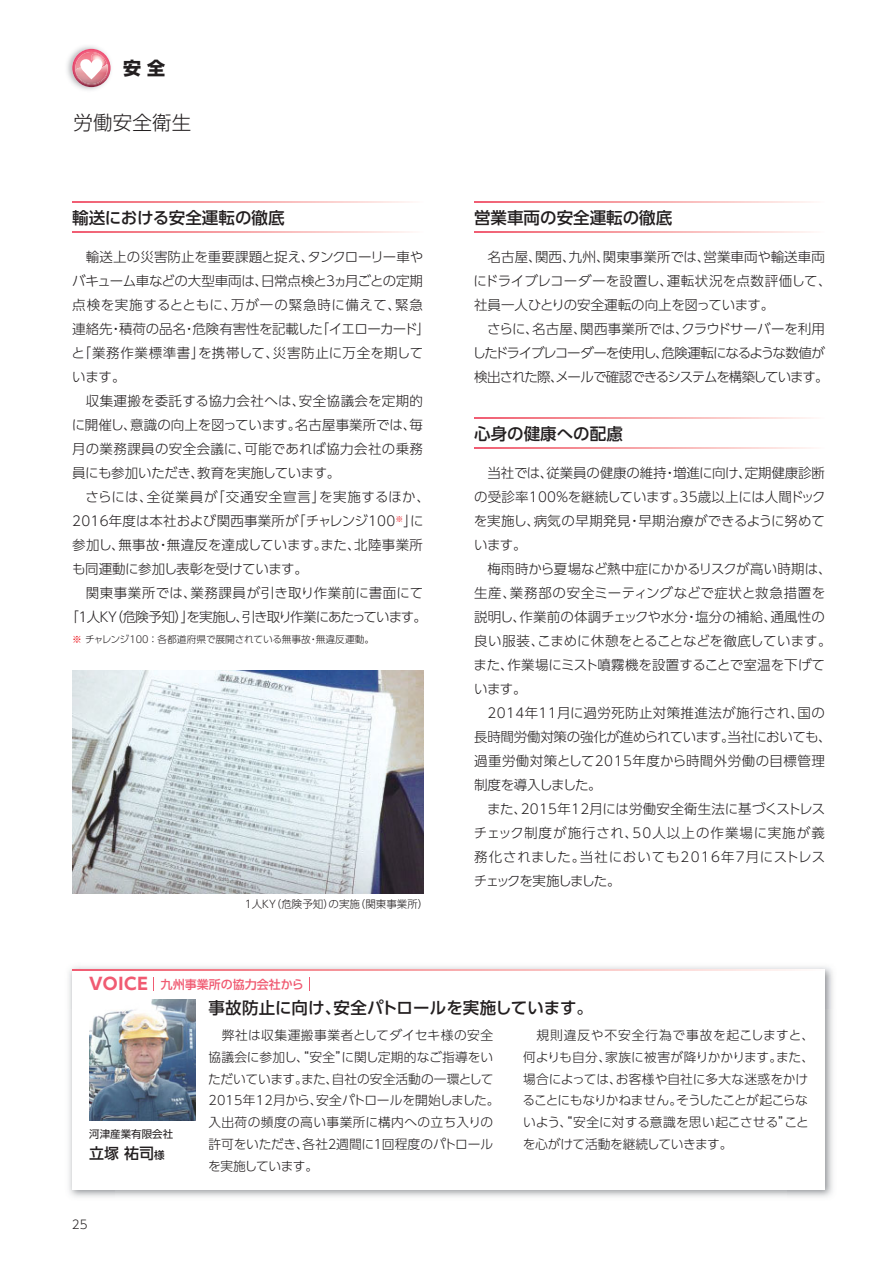
<style>
.page{position:relative;width:893px;height:1263px;background:#fff}
.page>*{position:absolute;margin:0;border:0;box-sizing:border-box;transform-origin:0 0}
.t1{font:19.5px "UD Shin Go Pro Light 90 pv RKSJ H";letter-spacing:.01em;color:#231f20}
.t2{font:18px "UD Shin Go Pro Bold 90 pv RKSJ H";color:#231f20}
.t3{font:16.5px "UD Shin Go Pro Medium 90 pv RKSJ H";color:#231f20}
.t4{font:15px "UD Shin Go Pro Medium 90 pv RKSJ H";color:#231f20}
.t5{font:13.5px "UD Shin Go Pro Light 90 pv RKSJ H";color:#231f20}
.t6{font:13.5px "UD Shin Go Pro Light 90 pv RKSJ H";letter-spacing:.025em;color:#231f20}
.t7{font:13.5px "UD Shin Go Pro Light 90 pv RKSJ H";letter-spacing:.05em;color:#231f20}
.t8{font:13.5px "UD Shin Go Pro Light 90 pv RKSJ H";letter-spacing:.06em;color:#231f20}
.t9{font:13.5px "UD Shin Go Pro Light 90 pv RKSJ H";letter-spacing:.035em;color:#231f20}
.t10{font:13.5px "UD Shin Go Pro Light 90 pv RKSJ H";letter-spacing:.03em;color:#231f20}
.t11{font:13.5px "UD Shin Go Pro Light 90 pv RKSJ H";letter-spacing:-.03em;color:#231f20}
.t12{font:13.5px "UD Shin Go Pro Light 90 pv RKSJ H";letter-spacing:-.07em;color:#231f20}
.t13{font:13.5px "UD Shin Go Pro Light 90 pv RKSJ H";letter-spacing:-.075em;color:#231f20}
.t14{font:13.5px "UD Shin Go Pro Light 90 pv RKSJ H";letter-spacing:-.08em;color:#231f20}
.t15{font:13.5px "UD Shin Go Pro Light 90 pv RKSJ H";letter-spacing:-.035em;color:#231f20}
.t16{font:13.5px "UD Shin Go Pro Light 90 pv RKSJ H";letter-spacing:-.025em;color:#231f20}
.t17{font:13.5px "UD Shin Go Pro Light 90 pv RKSJ H";letter-spacing:.02em;color:#231f20}
.t18{font:13.5px "UD Shin Go Pro Light 90 pv RKSJ H";letter-spacing:.08em;color:#231f20}
.t19{font:13.5px "UD Shin Go Pro Light 90 pv RKSJ H";letter-spacing:.04em;color:#231f20}
.t20{font:13.5px "UD Shin Go Pro Light 90 pv RKSJ H";letter-spacing:-.02em;color:#231f20}
.t21{font:13.5px "UD Shin Go Pro Light 90 pv RKSJ H";letter-spacing:-.11em;color:#231f20}
.t22{font:13.5px "UD Shin Go Pro Light 90 pv RKSJ H";letter-spacing:-.06em;color:#231f20}
.t23{font:12.75px/21.8px "UD Shin Go Pro Light 90 pv RKSJ H";color:#231f20}
.t24{font:12px "UD Shin Go Pro Medium 90 pv RKSJ H";color:#f05b72}
.t25{font:12px "UD Shin Go Pro Light 90 pv RKSJ H";color:#231f20}
.t26{font:10.5px "UD Shin Go Pro Light 90 pv RKSJ H";color:#231f20}
.t27{font:10.5px "UD Shin Go Pro Regular 90 pv RKSJ H";color:#231f20}
.t28{font:9.75px "UD Shin Go Pro Light 90 pv RKSJ H";color:#231f20}
.s1{color:#ed1c24}
.s2{font-family:"UD Shin Go Pro Bold 90 pv RKSJ H";font-size:16.5px}
.s3{font-size:10.5px}
</style>
<div class="page">
<img style="left:67px;top:46px;width:33px;height:44px">
<img style="left:72px;top:49px;width:39px;height:38px">
<img style="left:75px;top:52px;width:32px;height:12px">
<img style="left:75px;top:64px;width:34px;height:21px">
<img style="left:76px;top:64px;width:32px;height:20px">
<img style="left:90px;top:54px;width:15px;height:12px">
<svg style="left:80px;top:59px;width:23px;height:20px"></svg>
<img style="left:72px;top:232px;width:338px;height:1px">
<img style="left:72px;top:202px;width:338px;height:1px">
<img style="left:474px;top:448px;width:337px;height:1px">
<img style="left:474px;top:418px;width:337px;height:1px">
<img style="left:474px;top:232px;width:337px;height:1px">
<img style="left:474px;top:202px;width:337px;height:1px">
<img style="left:69px;top:966px;width:764px;height:44px">
<img style="left:69px;top:1010px;width:46px;height:187px">
<img style="left:786px;top:1010px;width:47px;height:187px">
<div style="left:72px;top:970px;width:753px;height:220px;background:#fff"></div>
<img style="left:89px;top:1000px;width:107px;height:121px">
<img style="left:72px;top:969px;width:753px;height:2px">
<svg style="left:309px;top:977px;width:1px;height:13px"></svg>
<img style="left:72px;top:670px;width:351px;height:224px">
<p class="t2" style="left:123px;top:61px;width:43px">安 全</p>
<p class="t1" style="left:73px;top:116px;width:119px">労働安全衛生</p>
<p class="t3" style="left:72px;top:211px;width:214px">輸送における安全運転の徹底</p>
<p class="t5" style="left:86px;top:252px;width:339px">輸送上の災害防止を重要課題と捉え、タンクローリー車や</p>
<p class="t15" style="left:72px;top:276px;width:352px">バキューム車などの大型車両は、日常点検と3ヵ月ごとの定期</p>
<p class="t7" style="left:72px;top:300px;width:352px">点検を実施するとともに、万が一の緊急時に備えて、緊急</p>
<p class="t5" style="left:72px;top:324px;width:359px">連絡先・積荷の品名・危険有害性を記載した「イエローカード」</p>
<p class="t7" style="left:71px;top:348px;width:353px">と「業務作業標準書」を携帯して、災害防止に万全を期して</p>
<p class="t5" style="left:72px;top:372px;width:55px">います。</p>
<p class="t10" style="left:86px;top:396px;width:339px">収集運搬を委託する協力会社へは、安全協議会を定期的</p>
<p class="t5" style="left:72px;top:420px;width:353px">に開催し、意識の向上を図っています。名古屋事業所では、毎</p>
<p class="t6" style="left:72px;top:444px;width:352px">月の業務課員の安全会議に、可能であれば協力会社の乗務</p>
<p class="t11" style="left:72px;top:468px;width:270px">員にも参加いただき、教育を実施しています。</p>
<p class="t8" style="left:85px;top:492px;width:346px">さらには、全従業員が「交通安全宣言」を実施するほか、</p>
<p class="t5" style="left:72px;top:516px;width:353px">2016年度は本社および関西事業所が「チャレンジ100<sup>※</sup>」に</p>
<p class="t6" style="left:72px;top:540px;width:352px">参加し、無事故・無違反を達成しています。また、北陸事業所</p>
<p class="t11" style="left:72px;top:564px;width:237px">も同運動に参加し表彰を受けています。</p>
<p class="t19" style="left:86px;top:588px;width:339px">関東事業所では、業務課員が引き取り作業前に書面にて</p>
<p class="t12" style="left:66px;top:612px;width:363px">「1人KY（危険予知）」を実施し、引き取り作業にあたっています。</p>
<p class="t28" style="left:72px;top:636px;width:303px"><span class="s1">※</span> チャレンジ100：各都道府県で展開されている無事故・無違反運動。</p>
<p class="t26" style="left:245px;top:900px;width:185px">1人KY（危険予知）の実施（関東事業所）</p>
<p class="t24" style="left:89px;top:979px;width:216px"><span class="s2">VOICE</span> 九州事業所の協力会社から</p>
<p class="t3" style="left:474px;top:211px;width:200px">営業車両の安全運転の徹底</p>
<p class="t5" style="left:488px;top:252px;width:339px">名古屋、関西、九州、関東事業所では、営業車両や輸送車両</p>
<p class="t5" style="left:474px;top:276px;width:360px">にドライブレコーダーを設置し、運転状況を点数評価して、</p>
<p class="t20" style="left:474px;top:300px;width:302px">社員一人ひとりの安全運転の向上を図っています。</p>
<p class="t5" style="left:487px;top:324px;width:339px">さらに、名古屋、関西事業所では、クラウドサーバーを利用</p>
<p class="t13" style="left:473px;top:348px;width:354px">したドライブレコーダーを使用し、危険運転になるような数値が</p>
<p class="t14" style="left:474px;top:372px;width:356px">検出された際、メールで確認できるシステムを構築しています。</p>
<p class="t3" style="left:474px;top:427px;width:150px">心身の健康への配慮</p>
<p class="t5" style="left:488px;top:468px;width:339px">当社では、従業員の健康の維持・増進に向け、定期健康診断</p>
<p class="t5" style="left:474px;top:492px;width:353px">の受診率100％を継続しています。35歳以上には人間ドック</p>
<p class="t6" style="left:474px;top:516px;width:353px">を実施し、病気の早期発見・早期治療ができるように努めて</p>
<p class="t5" style="left:474px;top:540px;width:54px">います。</p>
<p class="t5" style="left:488px;top:564px;width:346px">梅雨時から夏場など熱中症にかかるリスクが高い時期は、</p>
<p class="t9" style="left:474px;top:588px;width:353px">生産、業務部の安全ミーティングなどで症状と救急措置を</p>
<p class="t5" style="left:474px;top:612px;width:352px">説明し、作業前の体調チェックや水分・塩分の補給、通風性の</p>
<p class="t5" style="left:474px;top:636px;width:359px">良い服装、こまめに休憩をとることなどを徹底しています。</p>
<p class="t5" style="left:474px;top:660px;width:353px">また、作業場にミスト噴霧機を設置することで室温を下げて</p>
<p class="t5" style="left:474px;top:684px;width:54px">います。</p>
<p class="t10" style="left:488px;top:708px;width:339px">2014年11月に過労死防止対策推進法が施行され、国の</p>
<p class="t16" style="left:474px;top:732px;width:359px">長時間労働対策の強化が進められています。当社においても、</p>
<p class="t9" style="left:474px;top:756px;width:352px">過重労働対策として2015年度から時間外労働の目標管理</p>
<p class="t22" style="left:474px;top:780px;width:129px">制度を導入しました。</p>
<p class="t17" style="left:487px;top:804px;width:340px">また、2015年12月には労働安全衛生法に基づくストレス</p>
<p class="t18" style="left:474px;top:828px;width:353px">チェック制度が施行され、50人以上の作業場に実施が義</p>
<p class="t8" style="left:474px;top:852px;width:353px">務化されました。当社においても2016年7月にストレス</p>
<p class="t21" style="left:474px;top:876px;width:148px">チェックを実施しました。</p>
<p class="t27" style="left:89px;top:1130px;width:85px">河津産業有限会社</p>
<p class="t4" style="left:89px;top:1147px;width:77px">立塚 祐司<span class="s3">様</span></p>
<p class="t25" style="left:72px;top:1220px;width:17px">25</p>
<p class="t3" style="left:208px;top:1001px;width:386px">事故防止に向け、安全パトロールを実施しています。</p>
<p class="t23" style="left:208px;top:1026px;width:293px;text-indent:14px">弊社は収集運搬事業者としてダイセキ様の安全協議会に参加し、“安全”に関し定期的なご指導をいただいています。また、自社の安全活動の一環として<br>2015年12月から、安全パトロールを開始しました。入出荷の頻度の高い事業所に構内への立ち入りの許可をいただき、各社２週間に１回程度のパトロールを実施しています。</p>
<p class="t23" style="left:523px;top:1026px;width:293px;text-indent:14px">規則違反や不安全行為で事故を起こしますと、何よりも自分、家族に被害が降りかかります。また、場合によっては、お客様や自社に多大な迷惑をかけることにもなりかねません。そうしたことが起こらないよう、“安全に対する意識を思い起こさせる”ことを心がけて活動を継続していきます。</p>
</div>
